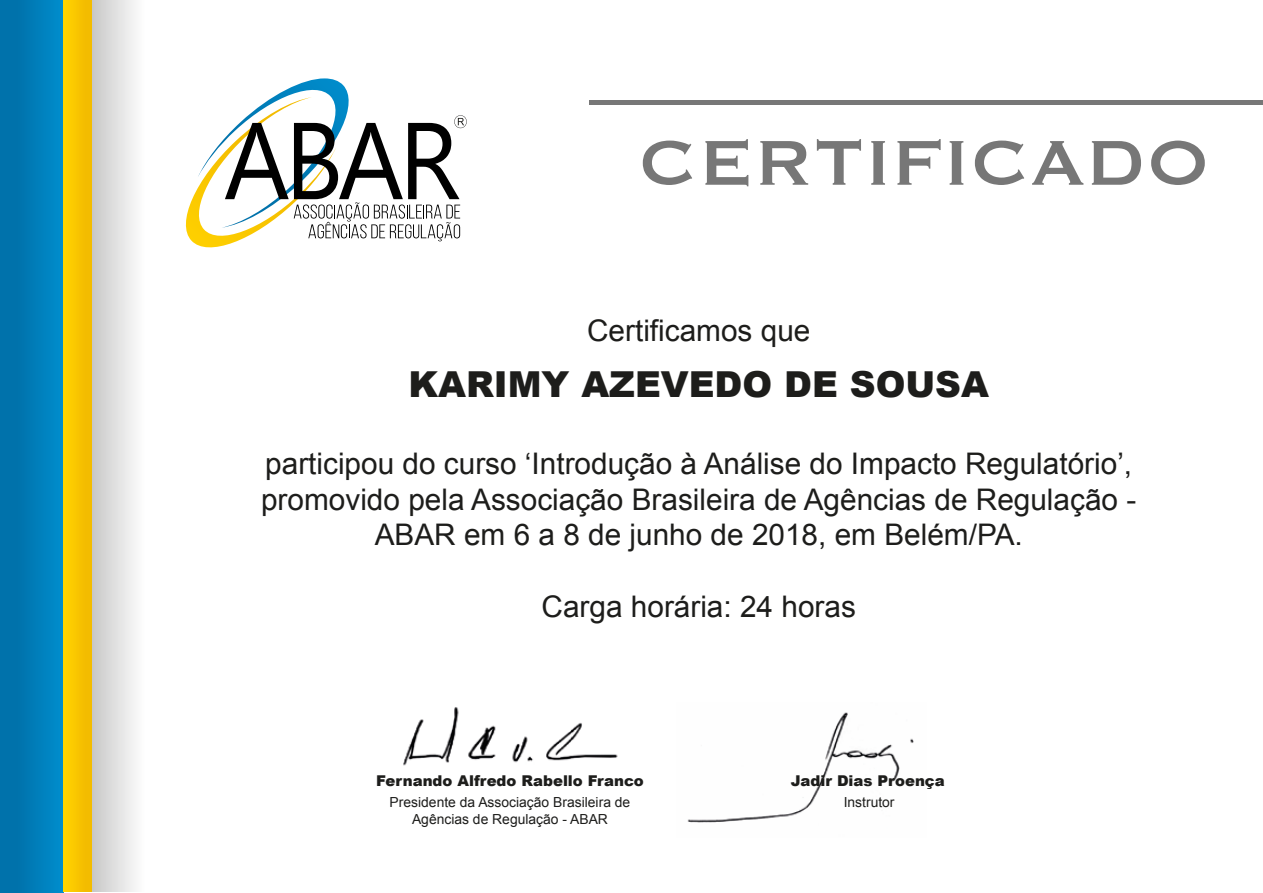
<style>
.page{position:relative;width:1263px;height:893px;background:#fff}
.page>*{position:absolute;margin:0;border:0;box-sizing:border-box;transform-origin:0 0}
.t1{font:83.1px "Copperplate";color:#777}
.t2{font:900 35.85px "Arial";color:#1d1d1b}
.t3{font:29.7px/35.7px "Arial";color:#1d1d1b;text-align:center}
.t4{font:900 14.85px "Arial";color:#1d1d1b}
.t5{font:13.95px/16.6px "Arial";color:#1d1d1b;text-align:center}
</style>
<div class="page">
<img style="left:687px;top:712px;width:227px;height:111px">
<img style="left:403px;top:707px;width:215px;height:59px">
<div style="left:0;top:0;width:64px;height:892px;background:linear-gradient(to right,#006ca4,#008ccb)"></div>
<div style="left:91px;top:0;width:73px;height:891px;background:linear-gradient(to right,#cbcaca,#fff)"></div>
<div style="left:64px;top:0;width:28px;height:891px;background:linear-gradient(to right,#ffd300,#f1b900)"></div>
<div style="left:590px;top:100px;width:673px;height:5px;background:#777"></div>
<svg style="left:185px;top:78px;width:282px;height:170px"></svg>
<h1 class="t1" style="left:638px;top:108px;width:573px">CERTIFICADO</h1>
<p class="t3" style="left:587px;top:313px;width:225px">Certificamos que</p>
<p class="t2" style="left:408px;top:358px;width:582px">KARIMY AZEVEDO DE SOUSA</p>
<p class="t3" style="left:261px;top:446px;width:877px">participou do curso ‘Introdução à Análise do Impacto Regulatório’, promovido pela Associação Brasileira de Agências de Regulação -<br>ABAR em 6 a 8 de junho de 2018, em Belém/PA.</p>
<p class="t3" style="left:542px;top:589px;width:316px">Carga horária: 24 horas</p>
<p class="t4" style="left:376px;top:770px;width:269px">Fernando Alfredo Rabello Franco</p>
<p class="t5" style="left:390px;top:794px;width:242px">Presidente da Associação Brasileira de<br>Agências de Regulação - ABAR</p>
<p class="t4" style="left:791px;top:770px;width:155px">Jadir Dias Proença</p>
<p class="t5" style="left:844px;top:794px;width:52px">Instrutor</p>
</div>
